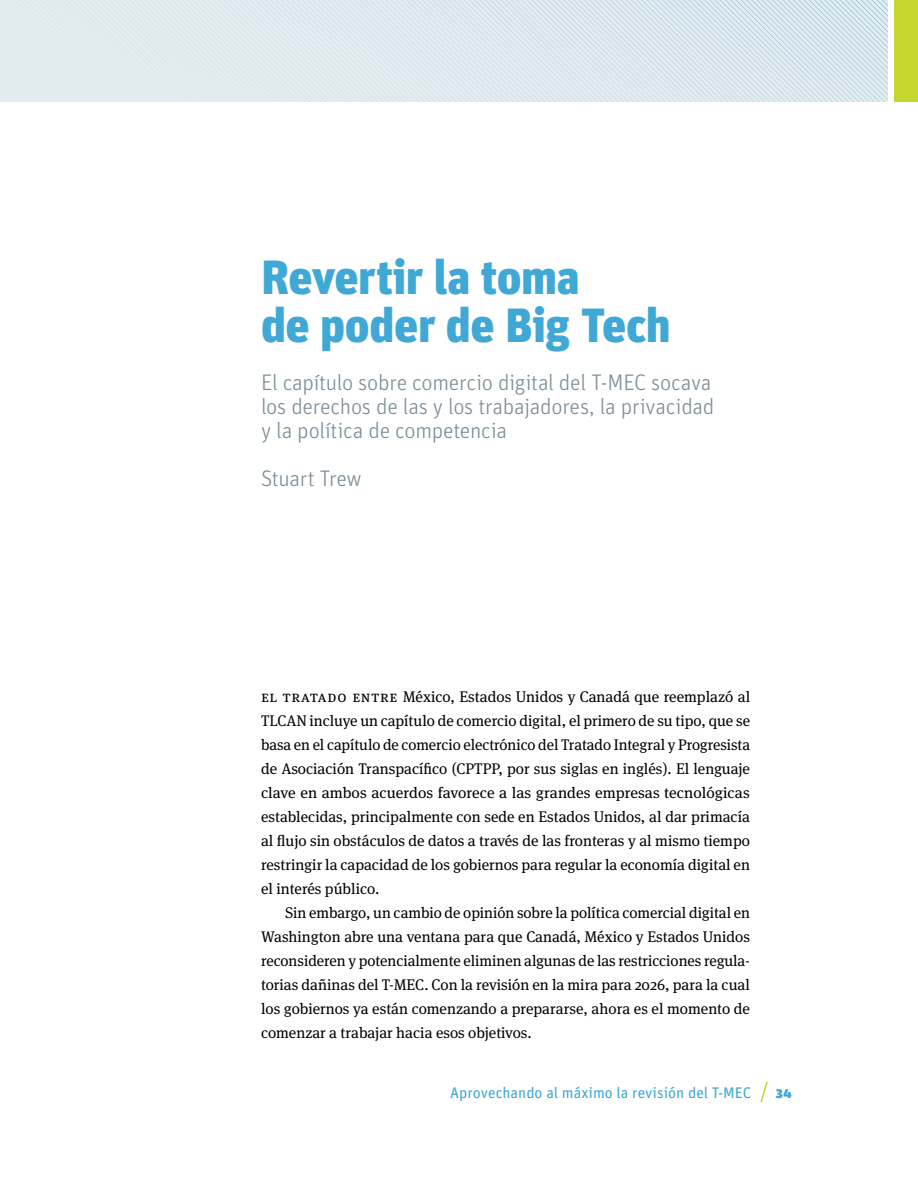
<style>
.page{position:relative;width:918px;height:1188px;background:#fff}
.page>*{position:absolute;margin:0;border:0;box-sizing:border-box;transform-origin:0 0}
.Chapter_title{font:900 48px/48px "Unit Pro";letter-spacing:-.01em;color:#40a8d4}
.Chapter_subtitle{font:300 22.5px/24px "Unit Pro";letter-spacing:-.015em;color:#7b8d97}
.Body_text__chapter_opening{font:15.3px/24px "Meta Serif Pro";color:#000;text-align:justify}
.Body_text{font:15.3px/24px "Meta Serif Pro";color:#000;text-align:justify}
.t1{font:15.3px "Unit Pro";color:#40a8d4}
.t2{font:900 15.3px "Unit Pro";color:#40a8d4}
</style>
<div class="page">
<svg style="left:760px;top:1081px;width:8px;height:22px"></svg>
<div style="left:0;top:0;width:888px;height:102px;background:#e5ecef"></div>
<div style="left:894px;top:0;width:24px;height:102px;background:#c4d52e"></div>
<svg style="left:138px;top:0;width:750px;height:102px"></svg>
<h2 class="Chapter_title" style="left:261px;top:250px;width:411px">Revertir la toma<br>de poder de Big Tech</h2>
<h2 class="Chapter_subtitle" style="left:261px;top:370px;width:455px">El capítulo sobre comercio digital del T-MEC socava los derechos de las y los trabajadores, la privacidad y la política de competencia</h2>
<h2 class="Chapter_subtitle" style="left:261px;top:466px;width:102px">Stuart Trew</h2>
<p class="Body_text__chapter_opening" style="left:261px;top:684px;width:491px">El Tratado entre México, Estados Unidos y Canadá que reemplazó al TLCAN incluye un capítulo de comercio digital, el primero de su tipo, que se basa en el capítulo de comercio electrónico del Tratado Integral y Progresista de Asociación Transpacífico (CPTPP, por sus siglas en inglés). El lenguaje clave en ambos acuerdos favorece a las grandes empresas tecnológicas establecidas, principalmente con sede en Estados Unidos, al dar primacía al flujo sin obstáculos de datos a través de las fronteras y al mismo tiempo restringir la capacidad de los gobiernos para regular la economía digital en el interés público.</p>
<p class="Body_text" style="left:261px;top:900px;width:491px;text-indent:24px">Sin embargo, un cambio de opinión sobre la política comercial digital en Washington abre una ventana para que Canadá, México y Estados Unidos reconsideren y potencialmente eliminen algunas de las restricciones regula&shy;torias dañinas del T-MEC. Con la revisión en la mira para 2026, para la cual los gobiernos ya están comenzando a prepararse, ahora es el momento de comenzar a trabajar hacia esos objetivos.</p>
<p class="t1" style="left:450px;top:1082px;width:303px">Aprovechando al máximo la revisión del T-MEC</p>
<p class="t2" style="left:776px;top:1081px;width:18px">34</p>
</div>
